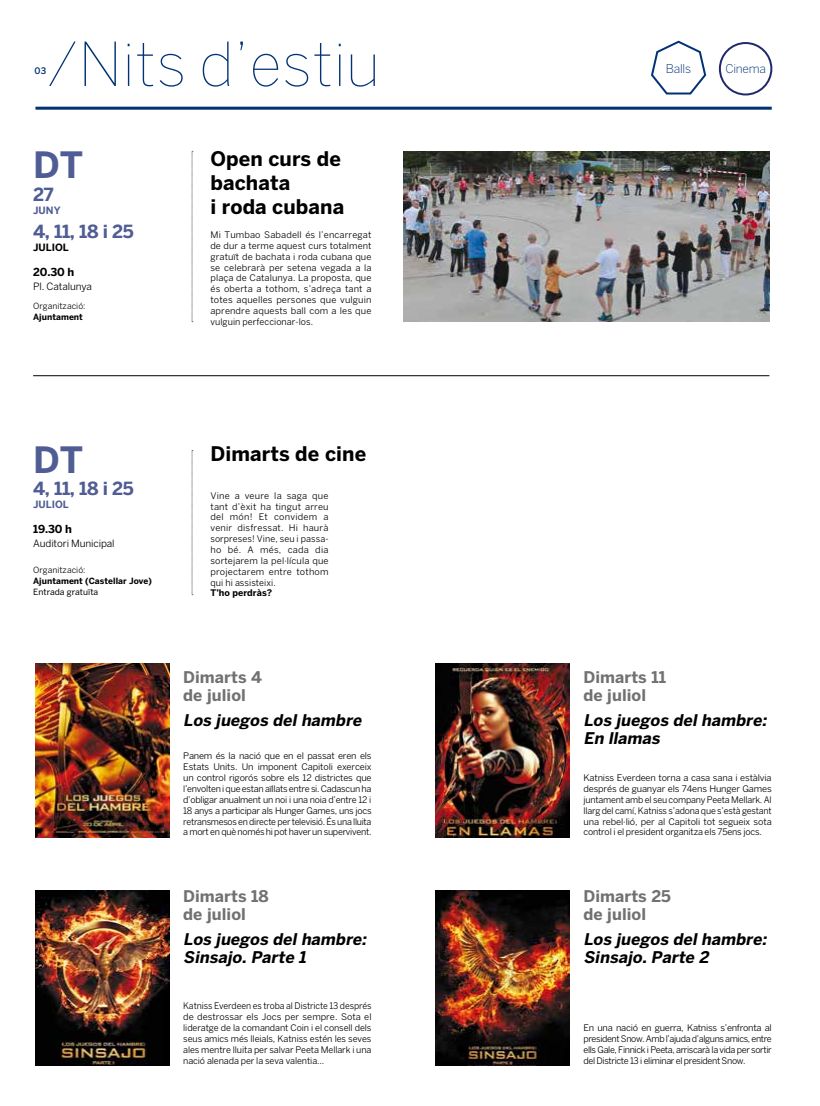
<style>
.page{position:relative;width:820px;height:1106px;background:#fff}
.page>*{position:absolute;margin:0;border:0;box-sizing:border-box;transform-origin:0 0}
.t1{font:100 60px "Benton Sans";letter-spacing:.005em;color:#003274}
.t2{font:700 36px "Benton Sans";color:#505d94}
.t3{font:700 20px/24px "Benton Sans";letter-spacing:.005em;color:#000}
.t4{font:700 18px/37.3px "Benton Sans";letter-spacing:-.02em;color:#505d94}
.t5{font:italic 700 16px/18px "Benton Sans";letter-spacing:.005em;color:#000}
.t6{font:700 16px/18px "Benton Sans";letter-spacing:.005em;color:#707172}
.t7{font:300 12px "Benton Sans";letter-spacing:-.02em;color:#003274}
.t8{font:700 11px "Benton Sans";letter-spacing:-.01em;color:#000}
.t9{font:10px "Benton Sans";letter-spacing:-.01em;color:#000}
.t10{font:700 10px "Benton Sans";letter-spacing:.005em;color:#505d94}
.t11{font:700 10px "Benton Sans";letter-spacing:.005em;color:#000}
.t12{font:9px/10.9px "Benton Sans";letter-spacing:-.01em;color:#000;text-align:justify}
.t13{font:700 9px "Benton Sans";letter-spacing:.005em;color:#000}
.t14{font:500 9px "Benton Sans";color:#003274}
.t15{font:700 8.5px "Benton Sans";letter-spacing:.005em;color:#000}
.t16{font:8.5px "Benton Sans";letter-spacing:.005em;color:#000}
.t17{font:8.5px "Benton Sans";letter-spacing:.005em;color:#000}
</style>
<div class="page">
<hr style="left:33px;top:375px;width:736px;height:1px;background:#000">
<svg style="left:192px;top:151px;width:1px;height:171px"></svg>
<img style="left:403px;top:151px;width:366px;height:171px">
<img style="left:35px;top:663px;width:134px;height:174px">
<img style="left:35px;top:890px;width:134px;height:175px">
<img style="left:435px;top:663px;width:134px;height:174px">
<img style="left:435px;top:890px;width:134px;height:175px">
<svg style="left:192px;top:450px;width:1px;height:145px"></svg>
<hr style="left:35px;top:107px;width:736px;height:3px;background:#003274">
<svg style="left:651px;top:40px;width:56px;height:55px"></svg>
<div style="left:718px;top:42px;width:54px;height:53px;border:2px solid #21296d;border-radius:50%"></div>
<h1 class="t1" style="left:47px;top:29px;width:334px">/Nits d’estiu</h1>
<p class="t14" style="left:35px;top:66px;width:13px">03</p>
<h2 class="t2" style="left:33px;top:143px;width:51px">DT</h2>
<h3 class="t4" style="left:33px;top:175px;width:102px">27<br>4, 11, 18 i 25</h3>
<p class="t10" style="left:33px;top:204px;width:29px">JUNY</p>
<p class="t11" style="left:33px;top:241px;width:37px">JULIOL</p>
<p class="t8" style="left:33px;top:266px;width:43px">20.30 h</p>
<p class="t9" style="left:33px;top:281px;width:60px">Pl. Catalunya</p>
<p class="t16" style="left:33px;top:300px;width:54px">Organització:</p>
<p class="t15" style="left:33px;top:311px;width:51px">Ajuntament</p>
<h3 class="t3" style="left:210px;top:146px;width:135px">Open curs de bachata<br>i roda cubana</h3>
<p class="t12" style="left:210px;top:229px;width:162px">Mi Tumbao Sabadell és l’encarregat de dur a terme aquest curs totalment gratuït de bachata i roda cubana que se celebrarà per setena vegada a la plaça de Catalunya. La proposta, que és oberta a tothom, s’adreça tant a totes aquelles persones que vulguin aprendre aquests ball com a les que vulguin perfeccionar-los.</p>
<h2 class="t2" style="left:33px;top:438px;width:51px">DT</h2>
<h3 class="t4" style="left:33px;top:469px;width:102px">4, 11, 18 i 25</h3>
<p class="t10" style="left:33px;top:498px;width:37px">JULIOL</p>
<p class="t8" style="left:33px;top:522px;width:40px">19.30 h</p>
<p class="t9" style="left:33px;top:537px;width:83px">Auditori Municipal</p>
<p class="t16" style="left:33px;top:565px;width:54px">Organització:</p>
<p class="t15" style="left:33px;top:576px;width:120px">Ajuntament (Castellar Jove)</p>
<p class="t17" style="left:33px;top:587px;width:67px">Entrada gratuïta</p>
<h3 class="t3" style="left:210px;top:441px;width:157px">Dimarts de cine</h3>
<p class="t12" style="left:210px;top:490px;width:120px">Vine a veure la saga que tant d’èxit ha tingut arreu del món! Et convidem a venir disfressat. Hi haurà sorpreses! Vine, seu i passa&shy;ho bé. A més, cada dia sortejarem la pel·lícula que projectarem entre tothom qui hi assisteixi.</p>
<p class="t13" style="left:210px;top:588px;width:63px">T’ho perdràs?</p>
<h3 class="t6" style="left:183px;top:668px;width:80px">Dimarts 4 de juliol</h3>
<h3 class="t5" style="left:183px;top:711px;width:183px">Los j uegos del hambre</h3>
<p class="t12" style="left:183px;top:750px;width:190px">Panem és la nació que en el passat eren els Estats Units. Un imponent Capitoli exerceix un control rigorós sobre els 12 districtes que l’envolten i que estan aïllats entre si. Cadascun ha d’obligar anualment un noi i una noia d’entre 12 i 18 anys a participar als Hunger Games, uns jocs retransmesos en directe per televisió. És una lluita a mort en què només hi pot haver un supervivent.</p>
<h3 class="t6" style="left:183px;top:887px;width:87px">Dimarts 18 de juliol</h3>
<h3 class="t5" style="left:183px;top:929px;width:188px">Los j uegos del hambre:<br>Sinsajo. Parte 1</h3>
<p class="t12" style="left:183px;top:1000px;width:190px">Katniss Everdeen es troba al Districte 13 després de destrossar els Jocs per sempre. Sota el lideratge de la comandant Coin i el consell dels seus amics més lleials, Katniss estén les seves ales mentre lluita per salvar Peeta Mellark i una nació alenada per la seva valentia...</p>
<h3 class="t7" style="left:665px;top:61px;width:27px">Balls</h3>
<h3 class="t7" style="left:725px;top:62px;width:42px">Cinema</h3>
<h3 class="t6" style="left:583px;top:668px;width:84px">Dimarts 11 de juliol</h3>
<h3 class="t5" style="left:583px;top:711px;width:188px">Los j uegos del hambre:<br>En llamas</h3>
<p class="t12" style="left:583px;top:772px;width:190px">Katniss Everdeen torna a casa sana i estàlvia després de guanyar els 74ens Hunger Games juntament amb el seu company Peeta Mellark. Al llarg del camí, Katniss s’adona que s’està gestant una rebel·lió, per al Capitoli tot segueix sota control i el president organitza els 75ens jocs.</p>
<h3 class="t6" style="left:583px;top:887px;width:89px">Dimarts 25 de juliol</h3>
<h3 class="t5" style="left:583px;top:929px;width:188px">Los j uegos del hambre:<br>Sinsajo. Parte 2</h3>
<p class="t12" style="left:583px;top:1022px;width:190px">En una nació en guerra, Katniss s’enfronta al president Snow. Amb l’ajuda d’alguns amics, entre ells Gale, Finnick i Peeta, arriscarà la vida per sortir del Districte 13 i eliminar el president Snow.</p>
</div>
